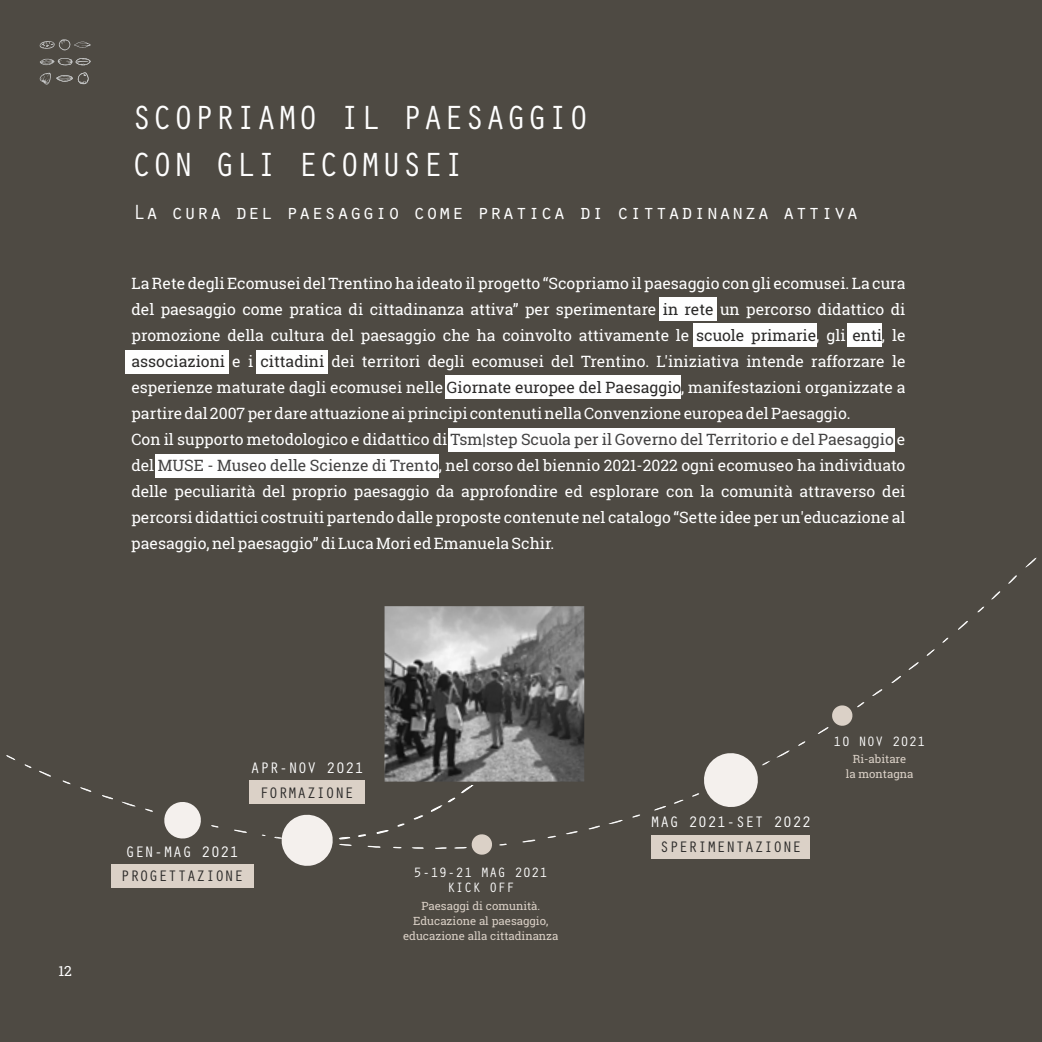
<style>
.page{position:relative;width:1042px;height:1042px;background:#4e4a43}
.page>*{position:absolute;margin:0;border:0;box-sizing:border-box;transform-origin:0 0}
.t1{font:34.65px/46.2px "Orator Std";color:#fefefe}
.t2{font:21.18px "Orator Std";color:#fefefe}
.t3{font:15.75px/25.9px "Roboto Slab";color:#fff}
.t4{font:15.75px "Orator Std";color:#2b2a29}
.t5{font:15.75px "Orator Std";color:#fefefe}
.t6{font:14px/14.9px "Orator Std";color:#fefefe;text-align:center}
.t7{font:14px "Roboto Slab";color:#fefefe}
.t8{font:11.38px/15px "Roboto Slab";color:#dbd1c7;text-align:center}
.s1{color:#2b2a29}
.s2{color:#434242}
</style>
<div class="page">
<svg style="left:39px;top:771px;width:12px;height:5px"></svg>
<svg style="left:102px;top:795px;width:11px;height:4px"></svg>
<svg style="left:80px;top:787px;width:11px;height:5px"></svg>
<svg style="left:6px;top:755px;width:9px;height:5px"></svg>
<svg style="left:62px;top:780px;width:9px;height:4px"></svg>
<svg style="left:25px;top:764px;width:7px;height:4px"></svg>
<svg style="left:234px;top:829px;width:13px;height:4px"></svg>
<svg style="left:121px;top:801px;width:14px;height:5px"></svg>
<svg style="left:145px;top:808px;width:8px;height:3px"></svg>
<svg style="left:211px;top:825px;width:8px;height:3px"></svg>
<svg style="left:522px;top:839px;width:14px;height:3px"></svg>
<svg style="left:588px;top:825px;width:12px;height:4px"></svg>
<svg style="left:566px;top:831px;width:12px;height:3px"></svg>
<svg style="left:547px;top:835px;width:9px;height:3px"></svg>
<svg style="left:367px;top:846px;width:14px;height:2px"></svg>
<svg style="left:412px;top:847px;width:12px;height:2px"></svg>
<svg style="left:608px;top:820px;width:15px;height:4px"></svg>
<svg style="left:654px;top:806px;width:12px;height:5px"></svg>
<svg style="left:674px;top:799px;width:10px;height:4px"></svg>
<svg style="left:632px;top:814px;width:8px;height:3px"></svg>
<svg style="left:777px;top:750px;width:13px;height:7px"></svg>
<svg style="left:798px;top:741px;width:8px;height:5px"></svg>
<svg style="left:958px;top:621px;width:10px;height:9px"></svg>
<svg style="left:1008px;top:575px;width:9px;height:9px"></svg>
<svg style="left:991px;top:591px;width:9px;height:8px"></svg>
<svg style="left:908px;top:662px;width:11px;height:8px"></svg>
<svg style="left:926px;top:649px;width:9px;height:7px"></svg>
<svg style="left:977px;top:607px;width:7px;height:5px"></svg>
<svg style="left:942px;top:637px;width:7px;height:6px"></svg>
<svg style="left:891px;top:676px;width:10px;height:7px"></svg>
<svg style="left:872px;top:689px;width:10px;height:7px"></svg>
<svg style="left:1025px;top:558px;width:11px;height:9px"></svg>
<svg style="left:39px;top:72px;width:50px;height:13px"></svg>
<svg style="left:39px;top:39px;width:52px;height:27px"></svg>
<div style="left:659px;top:298px;width:58px;height:23px;background:#fefefe"></div>
<div style="left:693px;top:323px;width:123px;height:24px;background:#fefefe"></div>
<div style="left:125px;top:350px;width:103px;height:23px;background:#fefefe"></div>
<div style="left:445px;top:375px;width:236px;height:24px;background:#fefefe"></div>
<div style="left:448px;top:428px;width:446px;height:24px;background:#fefefe"></div>
<div style="left:156px;top:454px;width:283px;height:24px;background:#fefefe"></div>
<div style="left:651px;top:835px;width:159px;height:24px;background:#dbd1c7"></div>
<div style="left:111px;top:864px;width:143px;height:24px;background:#dbd1c7"></div>
<div style="left:249px;top:780px;width:116px;height:24px;background:#dbd1c7"></div>
<svg style="left:692px;top:753px;width:78px;height:54px"></svg>
<svg style="left:164px;top:802px;width:37px;height:37px"></svg>
<svg style="left:435px;top:834px;width:57px;height:21px"></svg>
<svg style="left:817px;top:702px;width:47px;height:32px"></svg>
<svg style="left:376px;top:830px;width:12px;height:4px"></svg>
<svg style="left:414px;top:815px;width:9px;height:4px"></svg>
<svg style="left:358px;top:834px;width:8px;height:3px"></svg>
<svg style="left:431px;top:797px;width:24px;height:15px"></svg>
<svg style="left:397px;top:823px;width:7px;height:4px"></svg>
<svg style="left:461px;top:781px;width:24px;height:12px"></svg>
<svg style="left:274px;top:814px;width:78px;height:52px"></svg>
<div style="left:847px;top:323px;width:35px;height:24px;background:#fefefe"></div>
<div style="left:256px;top:350px;width:72px;height:23px;background:#fefefe"></div>
<img style="left:384px;top:606px;width:200px;height:175px">
<h1 class="t1" style="left:131px;top:93px;width:459px">SCOPRIAMO IL PAESAGGIO<br>CON GLI ECOMUSEI</h1>
<h2 class="t2" style="left:133px;top:197px;width:727px">La cura del paesaggio come pratica di cittadinanza attiva</h2>
<p class="t3" style="left:131px;top:270px;width:775px">La Rete degli Ecomusei del Trentino ha ideato il progetto “Scopriamo il paesaggio con gli ecomusei. La cura del paesaggio come pratica di cittadinanza attiva” per sperimentare <span class="s1">in rete</span> un percorso didattico di promozione della cultura del paesaggio che ha coinvolto attivamente le <span class="s1">scuole primarie</span>, gli <span class="s1">enti</span>, le <span class="s1">associazioni</span> e i <span class="s1">cittadini</span> dei territori degli ecomusei del Trentino. L'iniziativa intende rafforzare le esperienze maturate dagli ecomusei nelle <span class="s1">Giornate europee del Paesaggio</span>, manifestazioni organizzate a partire dal 2007 per dare attuazione ai principi contenuti nella Convenzione europea del Paesaggio.<br>Con il supporto metodologico e didattico di <span class="s2">Tsm|step Scuola per il Governo del Territorio e del Paesaggio</span> e del <span class="s2">MUSE - Museo delle Scienze di Trento</span>, nel corso del biennio 2021-2022 ogni ecomuseo ha individuato delle peculiarità del proprio paesaggio da approfondire ed esplorare con la comunità attraverso dei percorsi didattici costruiti partendo dalle proposte contenute nel catalogo “Sette idee per un'educazione al paesaggio, nel paesaggio” di Luca Mori ed Emanuela Schir.</p>
<p class="t7" style="left:58px;top:961px;width:15px">12</p>
<p class="t5" style="left:251px;top:757px;width:115px">APR-NOV 2021</p>
<p class="t4" style="left:259px;top:781px;width:96px">FORMAZIONE</p>
<p class="t5" style="left:126px;top:840px;width:115px">GEN-MAG 2021</p>
<p class="t4" style="left:121px;top:865px;width:124px">PROGETTAZIONE</p>
<p class="t6" style="left:414px;top:864px;width:136px">5-19-21 MAG 2021<br>KICK OFF</p>
<p class="t8" style="left:403px;top:898px;width:157px">Paesaggi di comunità.<br>Educazione al paesaggio, educazione alla cittadinanza</p>
<p class="t5" style="left:650px;top:811px;width:162px">MAG 2021-SET 2022</p>
<p class="t4" style="left:660px;top:836px;width:143px">SPERIMENTAZIONE</p>
<p class="t6" style="left:833px;top:733px;width:94px">10 NOV 2021</p>
<p class="t8" style="left:846px;top:751px;width:69px">Ri-abitare<br>la montagna</p>
</div>
